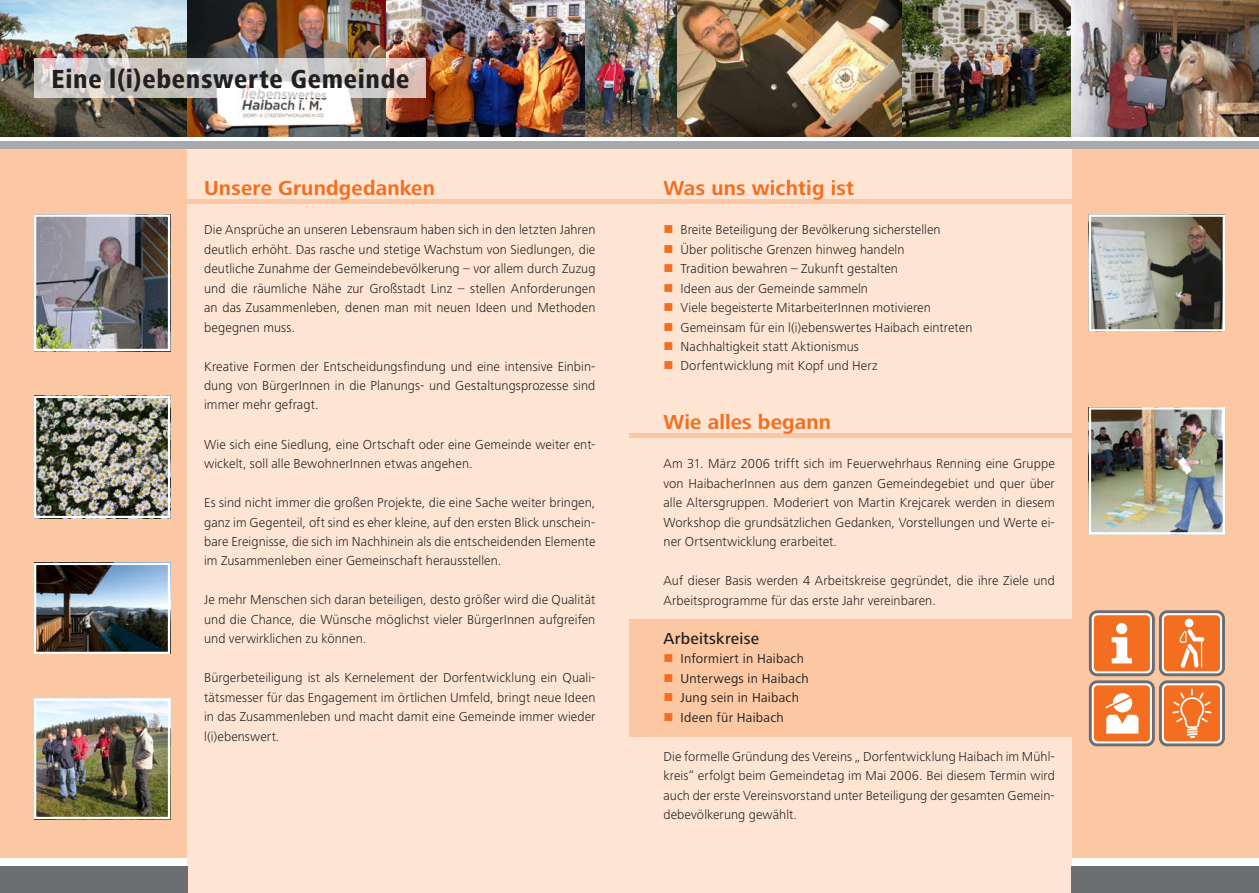
<style>
.page{position:relative;width:1259px;height:893px;background:#fff}
.page>*{position:absolute;margin:0;border:0;box-sizing:border-box;transform-origin:0 0}
.t1{font:800 condensed 27px "Frutiger Next LT";letter-spacing:.025em;color:#231f20}
.t2{font:700 21px "Frutiger Next LT";letter-spacing:.01em;color:#f36e21}
.t3{font:500 16.5px "Frutiger Next LT";letter-spacing:.015em;color:#231f20}
.t4{font:300 13.5px/19.5px "Frutiger Next LT";letter-spacing:.005em;color:#231f20;text-align:justify}
.t5{font:13.5px/19.5px "Frutiger Next LT";letter-spacing:.02em;color:#231f20}
</style>
<div class="page">
<img style="left:186px;top:0;width:201px;height:137px">
<img style="left:585px;top:0;width:92px;height:137px">
<img style="left:0;top:0;width:186px;height:137px">
<img style="left:387px;top:0;width:198px;height:137px">
<div style="left:0;top:144px;width:187px;height:714px;background:#fcc8a3"></div>
<div style="left:187px;top:148px;width:442px;height:745px;background:#fee5d3"></div>
<div style="left:0;top:141px;width:629px;height:7px;background:#a8a9ad"></div>
<div style="left:0;top:867px;width:187px;height:26px;background:#6c6d70"></div>
<img style="left:901px;top:0;width:170px;height:137px">
<img style="left:1071px;top:0;width:188px;height:137px">
<img style="left:677px;top:0;width:224px;height:137px">
<div style="left:1071px;top:146px;width:188px;height:712px;background:#fcc8a3"></div>
<div style="left:629px;top:148px;width:442px;height:745px;background:#fee5d3"></div>
<div style="left:629px;top:141px;width:630px;height:7px;background:#a8a9ad"></div>
<div style="left:1071px;top:867px;width:188px;height:26px;background:#6c6d70"></div>
<div style="left:629px;top:620px;width:630px;height:117px;background:#fcc8a3"></div>
<div style="left:0;top:199px;width:1259px;height:5px;background:#fcc8a3"></div>
<div style="left:629px;top:433px;width:630px;height:5px;background:#fcc8a3"></div>
<svg style="left:1089px;top:610px;width:136px;height:136px;background:#e19365"></svg>
<img style="left:1092px;top:217px;width:130px;height:112px">
<div style="left:1089px;top:214px;width:136px;height:118px;border:2px solid #fff"></div>
<img style="left:1092px;top:410px;width:130px;height:121px">
<div style="left:1089px;top:407px;width:136px;height:127px;border:2px solid #fff"></div>
<img style="left:37px;top:217px;width:130px;height:131px">
<div style="left:34px;top:214px;width:136px;height:137px;border:2px solid #fff"></div>
<img style="left:37px;top:702px;width:130px;height:114px">
<div style="left:34px;top:699px;width:136px;height:120px;border:2px solid #fff"></div>
<img style="left:37px;top:399px;width:130px;height:116px">
<div style="left:34px;top:396px;width:136px;height:122px;border:2px solid #fff"></div>
<img style="left:37px;top:566px;width:130px;height:85px">
<div style="left:34px;top:563px;width:136px;height:91px;border:2px solid #fff"></div>
<svg style="left:34px;top:58px;width:391px;height:40px;background:#d4d0cd"></svg>
<h1 class="t1" style="left:51px;top:64px;width:360px">Eine l(i)ebenswerte Gemeinde</h1>
<h2 class="t2" style="left:204px;top:176px;width:232px">Unsere Grundgedanken</h2>
<p class="t4" style="left:204px;top:220px;width:393px">Die Ansprüche an unseren Lebensraum haben sich in den letzten Jahren deutlich erhöht. Das rasche und stetige Wachstum von Siedlungen, die deutliche Zunahme der Gemeindebevölkerung – vor allem durch Zuzug und die räumliche Nähe zur Großstadt Linz – stellen Anforderungen an das Zusammenleben, denen man mit neuen Ideen und Methoden begegnen muss.</p>
<p class="t4" style="left:204px;top:356px;width:393px">Kreative Formen der Entscheidungsfindung und eine intensive Einbin&shy;dung von BürgerInnen in die Planungs- und Gestaltungsprozesse sind immer mehr gefragt.</p>
<p class="t4" style="left:204px;top:434px;width:393px">Wie sich eine Siedlung, eine Ortschaft oder eine Gemeinde weiter ent&shy;wickelt, soll alle BewohnerInnen etwas angehen.</p>
<p class="t4" style="left:204px;top:493px;width:393px">Es sind nicht immer die großen Projekte, die eine Sache weiter bringen, ganz im Gegenteil, oft sind es eher kleine, auf den ersten Blick unschein&shy;bare Ereignisse, die sich im Nachhinein als die entscheidenden Elemente im Zusammenleben einer Gemeinschaft herausstellen.</p>
<p class="t4" style="left:204px;top:590px;width:393px">Je mehr Menschen sich daran beteiligen, desto größer wird die Qualität und die Chance, die Wünsche möglichst vieler BürgerInnen aufgreifen und verwirklichen zu können.</p>
<p class="t4" style="left:204px;top:668px;width:393px">Bürgerbeteiligung ist als Kernelement der Dorfentwicklung ein Quali&shy;tätsmesser für das Engagement im örtlichen Umfeld, bringt neue Ideen in das Zusammenleben und macht damit eine Gemeinde immer wieder l(i)ebenswert.</p>
<h2 class="t2" style="left:663px;top:176px;width:192px">Was uns wichtig ist</h2>
<p class="t4" style="left:680px;top:220px;width:293px;text-align:left">Breite Beteiligung der Bevölkerung sicherstellen<br>Über politische Grenzen hinweg handeln<br>Tradition bewahren – Zukunft gestalten<br>Ideen aus der Gemeinde sammeln<br>Viele begeisterte MitarbeiterInnen motivieren Gemeinsam für ein l(i)ebenswertes Haibach eintreten Nachhaltigkeit statt Aktionismus<br>Dorfentwicklung mit Kopf und Herz</p>
<h2 class="t2" style="left:663px;top:410px;width:169px">Wie alles begann</h2>
<p class="t4" style="left:663px;top:454px;width:393px">Am 31. März 2006 trifft sich im Feuerwehrhaus Renning eine Gruppe von HaibacherInnen aus dem ganzen Gemeindegebiet und quer über alle Altersgruppen. Moderiert von Martin Krejcarek werden in diesem Workshop die grundsätzlichen Gedanken, Vorstellungen und Werte ei&shy;ner Ortsentwicklung erarbeitet.</p>
<p class="t4" style="left:663px;top:571px;width:393px">Auf dieser Basis werden 4 Arbeitskreise gegründet, die ihre Ziele und<br>Arbeitsprogramme für das erste Jahr vereinbaren.</p>
<p class="t3" style="left:663px;top:629px;width:97px">Arbeitskreise</p>
<p class="t5" style="left:680px;top:649px;width:130px">Informiert in Haibach<br>Unterwegs in Haibach<br>Jung sein in Haibach<br>Ideen für Haibach</p>
<p class="t4" style="left:663px;top:746px;width:393px">Die formelle Gründung des Vereins „ Dorfentwicklung Haibach im Mühl&shy;kreis“ erfolgt beim Gemeindetag im Mai 2006. Bei diesem Termin wird auch der erste Vereinsvorstand unter Beteiligung der gesamten Gemein&shy;debevölkerung gewählt.</p>
</div>
